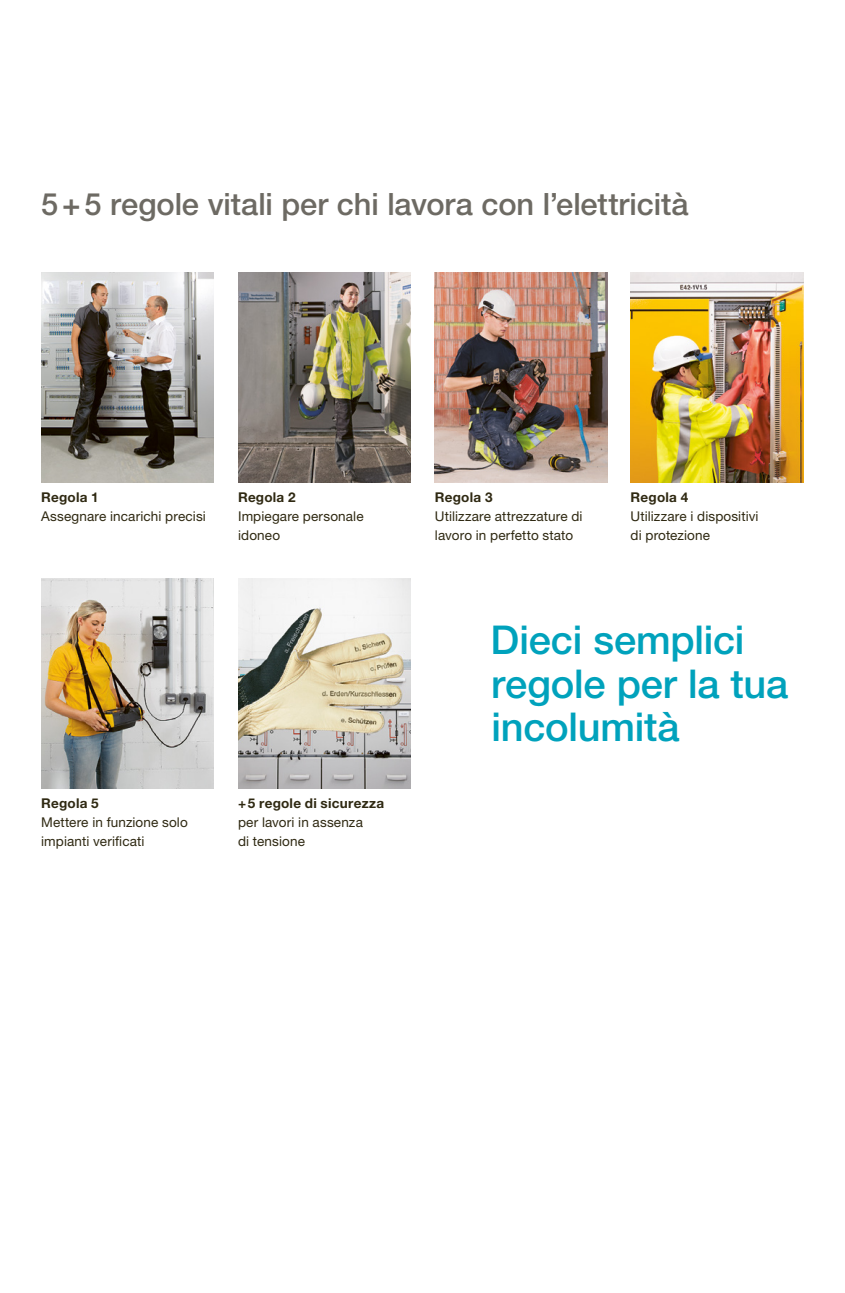
<style>
.page{position:relative;width:845px;height:1293px;background:#fff}
.page>*{position:absolute;margin:0;border:0;box-sizing:border-box;transform-origin:0 0}
.t1{font:500 39.75px/43.5px "Helvetica Neue LT Std";letter-spacing:-.005em;color:#00a2bc}
.t2{font:500 30.75px "Helvetica Neue LT Std";letter-spacing:-.005em;color:#6d6a63}
.t3{font:13.5px/19.2px "Helvetica Neue LT Std";letter-spacing:.01em;color:#2f2912}
.t4{font:700 13.5px "Helvetica Neue LT Std";letter-spacing:.015em;color:#2f2912}
</style>
<div class="page">
<img style="left:41px;top:578px;width:172px;height:211px">
<img style="left:238px;top:578px;width:172px;height:211px">
<img style="left:41px;top:272px;width:172px;height:211px">
<img style="left:238px;top:272px;width:172px;height:211px">
<img style="left:434px;top:272px;width:173px;height:211px">
<img style="left:630px;top:272px;width:172px;height:211px">
<h2 class="t2" style="left:41px;top:185px;width:648px">5+5 regole vitali per chi lavora con l’elettricità</h2>
<p class="t4" style="left:41px;top:489px;width:59px">Regola 1</p>
<p class="t3" style="left:41px;top:506px;width:166px">Assegnare incarichi precisi</p>
<p class="t4" style="left:238px;top:489px;width:59px">Regola 2</p>
<p class="t3" style="left:238px;top:506px;width:127px">Impiegare personale idoneo</p>
<p class="t4" style="left:41px;top:795px;width:59px">Regola 5</p>
<p class="t3" style="left:41px;top:812px;width:148px">Mettere in funzione solo impianti verificati</p>
<p class="t4" style="left:238px;top:795px;width:147px">+5 regole di sicurezza</p>
<p class="t3" style="left:238px;top:812px;width:126px">per lavori in assenza di tensione</p>
<p class="t4" style="left:434px;top:489px;width:59px">Regola 3</p>
<p class="t3" style="left:434px;top:506px;width:149px">Utilizzare attrezzature di lavoro in perfetto stato</p>
<p class="t4" style="left:630px;top:489px;width:59px">Regola 4</p>
<p class="t3" style="left:630px;top:506px;width:129px">Utilizzare i dispositivi di protezione</p>
<h1 class="t1" style="left:490px;top:618px;width:299px">Dieci semplici regole per la tua incolumità</h1>
</div>
